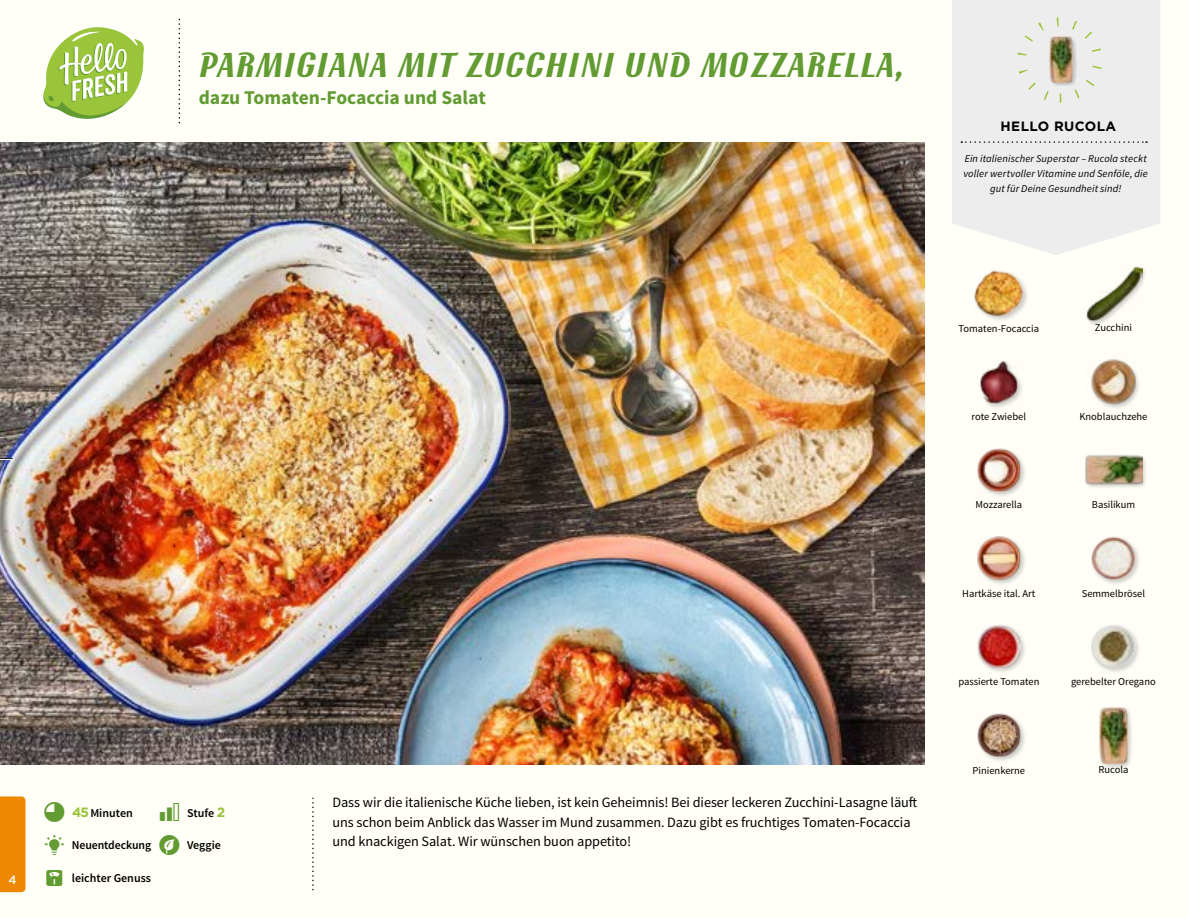
<style>
.page{position:relative;width:1188px;height:918px;background:#fffef7}
.page>*{position:absolute;margin:0;border:0;box-sizing:border-box;transform-origin:0 0}
.t1{font:36px "Ritts Cursive";letter-spacing:-.005em;color:#619b31}
.t2{font:700 19.5px "Source Sans Pro";color:#619b31}
.t3{font:14.25px/19.5px "Source Sans Pro";letter-spacing:-.005em;color:#000}
.t4{font:700 13.5px "Gotham";letter-spacing:.03em;color:#000}
.t5{font:600 12px "Source Sans Pro";color:#000}
.t6{font:500 12px "Gotham";color:#fffef7}
.t7{font:10.5px "Source Sans Pro";color:#000}
.t8{font:italic 10.5px/14.7px "Source Sans Pro";letter-spacing:.01em;color:#000;text-align:center}
.s1{font-family:"Gotham";font-weight:700;font-size:13.5px;color:#9ac43a}
</style>
<div class="page">
<svg style="left:43px;top:27px;width:101px;height:92px"></svg>
<div style="left:952px;top:0;width:208px;height:255px;background:#ededed"></div>
<svg style="left:961px;top:141px;width:186px;height:2px"></svg>
<div style="left:0;top:796px;width:26px;height:96px;background:#e80"></div>
<img style="left:977px;top:713px;width:48px;height:48px">
<img style="left:1091px;top:625px;width:48px;height:47px">
<img style="left:977px;top:625px;width:48px;height:47px">
<img style="left:1091px;top:536px;width:48px;height:48px">
<img style="left:977px;top:536px;width:48px;height:48px">
<div style="left:1085px;top:455px;width:63px;height:34px;background:#000;opacity:.2"></div>
<img style="left:1085px;top:455px;width:57px;height:34px">
<img style="left:977px;top:448px;width:48px;height:48px">
<img style="left:1091px;top:359px;width:48px;height:50px">
<img style="left:980px;top:361px;width:42px;height:47px">
<div style="left:1085px;top:265px;width:63px;height:62px;background:#000;opacity:.2"></div>
<img style="left:1085px;top:265px;width:57px;height:56px">
<img style="left:974px;top:270px;width:53px;height:50px">
<div style="left:1099px;top:705px;width:36px;height:65px;background:#000;opacity:.2"></div>
<img style="left:1099px;top:706px;width:36px;height:58px">
<div style="left:1050px;top:37px;width:27px;height:49px;background:#000;opacity:.2"></div>
<img style="left:1038px;top:35px;width:46px;height:47px">
<div style="left:1017px;top:18px;width:85px;height:85px;border:9px dashed #9ac43a;border-radius:50%"></div>
<img style="left:0;top:142px;width:925px;height:623px">
<svg style="left:0;top:458px;width:13px;height:2px"></svg>
<p class="t6" style="left:9px;top:872px;width:10px">4</p>
<h1 class="t1" style="left:199px;top:44px;width:708px">PARMIGIANA MIT ZUCCHINI UND MOZZARELLA,</h1>
<h2 class="t2" style="left:199px;top:85px;width:289px">dazu Tomaten-Focaccia und Salat</h2>
<p class="t4" style="left:1001px;top:117px;width:117px">HELLO RUCOLA</p>
<p class="t8" style="left:964px;top:152px;width:186px">Ein italienischer Superstar – Rucola steckt voller wertvoller Vitamine und Senföle, die gut für Deine Gesundheit sind!</p>
<p class="t5" style="left:187px;top:805px;width:40px">Stufe <span class="s1">2</span></p>
<p class="t5" style="left:72px;top:805px;width:62px"><span class="s1">45</span> Minuten</p>
<p class="t5" style="left:72px;top:838px;width:81px">Neuentdeckung</p>
<p class="t5" style="left:187px;top:838px;width:35px">Veggie</p>
<p class="t5" style="left:72px;top:870px;width:81px">leichter Genuss</p>
<p class="t3" style="left:332px;top:793px;width:586px">Dass wir die italienische Küche lieben, ist kein Geheimnis! Bei dieser leckeren Zucchini-Lasagne läuft uns schon beim Anblick das Wasser im Mund zusammen. Dazu gibt es fruchtiges Tomaten-Focaccia und knackigen Salat. Wir wünschen buon appetito!</p>
<p class="t7" style="left:959px;top:322px;width:82px">Tomaten-Focaccia</p>
<p class="t7" style="left:1095px;top:321px;width:39px">Zucchini</p>
<p class="t7" style="left:972px;top:410px;width:56px">rote Zwiebel</p>
<p class="t7" style="left:1079px;top:410px;width:70px">Knoblauchzehe</p>
<p class="t7" style="left:975px;top:498px;width:48px">Mozzarella</p>
<p class="t7" style="left:1092px;top:498px;width:45px">Basilikum</p>
<p class="t7" style="left:962px;top:587px;width:75px">Hartkäse ital. Art</p>
<p class="t7" style="left:1082px;top:587px;width:65px">Semmelbrösel</p>
<p class="t7" style="left:958px;top:675px;width:83px">passierte Tomaten</p>
<p class="t7" style="left:1071px;top:675px;width:86px">gerebelter Oregano</p>
<p class="t7" style="left:972px;top:764px;width:54px">Pinienkerne</p>
<p class="t7" style="left:1098px;top:763px;width:32px">Rucola</p>
</div>
